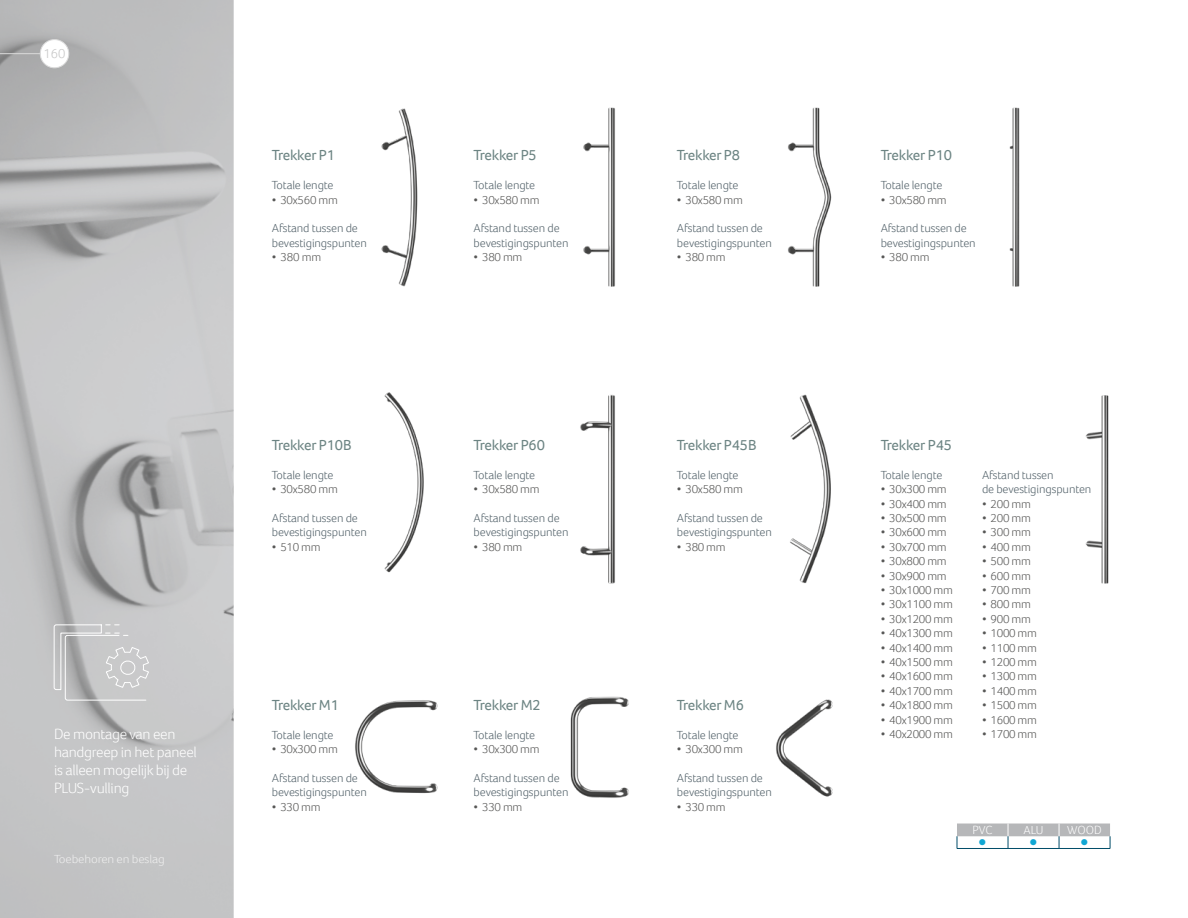
<style>
.page{position:relative;width:1188px;height:918px;background:#fff}
.page>*{position:absolute;margin:0;border:0;box-sizing:border-box;transform-origin:0 0}
.t1{font:15px "Foco";letter-spacing:-.01em;color:#6c8483}
.t2{font:300 15px/18px "Foco";letter-spacing:-.02em;color:#fff}
.t3{font:300 13.5px "Foco";color:#c6c6c6}
.t4{font:300 12px/14.4px "Foco";letter-spacing:-.01em;color:#526169}
.t5{font:300 12px "Foco";letter-spacing:-.02em;color:#575756}
.t6{font:300 12px "Foco";letter-spacing:-.01em;color:#eee;scale:1.05 1}
.t7{font:300 12px "Foco";color:#fff}
.t8{font:10.5px "Wingdings";color:#10a7d4}
</style>
<div class="page">
<svg style="left:0;top:0;width:234px;height:918px;background:#c0c0c1"></svg>
<img style="left:381px;top:108px;width:43px;height:465px">
<img style="left:583px;top:107px;width:32px;height:180px">
<img style="left:788px;top:107px;width:44px;height:180px">
<img style="left:1009px;top:107px;width:11px;height:180px">
<img style="left:790px;top:394px;width:41px;height:190px">
<img style="left:1085px;top:395px;width:24px;height:189px">
<img style="left:580px;top:394px;width:35px;height:190px">
<img style="left:355px;top:700px;width:83px;height:94px">
<img style="left:570px;top:696px;width:59px;height:102px">
<img style="left:776px;top:699px;width:57px;height:98px">
<svg style="left:53px;top:624px;width:96px;height:77px;background:#c5c5c6"></svg>
<svg style="left:957px;top:824px;width:154px;height:24px"></svg>
<hr style="left:957px;top:848px;width:51px;height:1px;background:#004c69">
<hr style="left:1008px;top:848px;width:51px;height:1px;background:#004c69">
<hr style="left:1059px;top:848px;width:51px;height:1px;background:#004c69">
<div style="left:40px;top:40px;width:29px;height:28px;background:#fff;border-radius:50%"></div>
<div style="left:40px;top:39px;width:29px;height:29px;border:1px solid #dadada;border-radius:50%"></div>
<hr style="left:0;top:53px;width:40px;height:1px;background:#dadada">
<p class="t3" style="left:44px;top:44px;width:23px">160</p>
<p class="t1" style="left:272px;top:145px;width:65px">Trekker P1</p>
<p class="t4" style="left:272px;top:178px;width:63px">Totale lengte</p>
<p class="t5" style="left:272px;top:192px;width:68px">• 30x560 mm</p>
<p class="t4" style="left:272px;top:221px;width:97px">Afstand tussen de bevestigingspunten</p>
<p class="t5" style="left:272px;top:249px;width:51px">• 380 mm</p>
<p class="t1" style="left:474px;top:145px;width:65px">Trekker P5</p>
<p class="t4" style="left:474px;top:178px;width:63px">Totale lengte</p>
<p class="t5" style="left:474px;top:192px;width:68px">• 30x580 mm</p>
<p class="t4" style="left:474px;top:221px;width:97px">Afstand tussen de bevestigingspunten</p>
<p class="t5" style="left:474px;top:249px;width:50px">• 380 mm</p>
<p class="t1" style="left:677px;top:145px;width:65px">Trekker P8</p>
<p class="t4" style="left:677px;top:178px;width:63px">Totale lengte</p>
<p class="t5" style="left:677px;top:192px;width:68px">• 30x580 mm</p>
<p class="t4" style="left:677px;top:221px;width:97px">Afstand tussen de bevestigingspunten</p>
<p class="t5" style="left:677px;top:249px;width:50px">• 380 mm</p>
<p class="t1" style="left:881px;top:145px;width:73px">Trekker P10</p>
<p class="t4" style="left:881px;top:178px;width:63px">Totale lengte</p>
<p class="t5" style="left:881px;top:192px;width:68px">• 30x580 mm</p>
<p class="t4" style="left:881px;top:221px;width:97px">Afstand tussen de bevestigingspunten</p>
<p class="t5" style="left:881px;top:249px;width:50px">• 380 mm</p>
<p class="t1" style="left:272px;top:435px;width:81px">Trekker P10B</p>
<p class="t4" style="left:272px;top:468px;width:63px">Totale lengte</p>
<p class="t5" style="left:272px;top:481px;width:68px">• 30x580 mm</p>
<p class="t4" style="left:272px;top:511px;width:97px">Afstand tussen de bevestigingspunten</p>
<p class="t5" style="left:272px;top:539px;width:50px">• 510 mm</p>
<p class="t1" style="left:474px;top:435px;width:73px">Trekker P60</p>
<p class="t4" style="left:474px;top:468px;width:63px">Totale lengte</p>
<p class="t5" style="left:474px;top:481px;width:68px">• 30x580 mm</p>
<p class="t4" style="left:474px;top:511px;width:97px">Afstand tussen de bevestigingspunten</p>
<p class="t5" style="left:474px;top:539px;width:50px">• 380 mm</p>
<p class="t1" style="left:677px;top:435px;width:81px">Trekker P45B</p>
<p class="t4" style="left:677px;top:468px;width:63px">Totale lengte</p>
<p class="t5" style="left:677px;top:481px;width:68px">• 30x580 mm</p>
<p class="t4" style="left:677px;top:511px;width:97px">Afstand tussen de bevestigingspunten</p>
<p class="t5" style="left:677px;top:539px;width:50px">• 380 mm</p>
<p class="t1" style="left:881px;top:435px;width:73px">Trekker P45</p>
<p class="t4" style="left:881px;top:468px;width:63px">Totale lengte</p>
<p class="t5" style="left:881px;top:481px;width:68px">• 30x300 mm</p>
<p class="t5" style="left:881px;top:496px;width:68px">• 30x400 mm</p>
<p class="t5" style="left:881px;top:510px;width:68px">• 30x500 mm</p>
<p class="t5" style="left:881px;top:525px;width:68px">• 30x600 mm</p>
<p class="t5" style="left:881px;top:539px;width:68px">• 30x700 mm</p>
<p class="t5" style="left:881px;top:553px;width:68px">• 30x800 mm</p>
<p class="t5" style="left:881px;top:568px;width:68px">• 30x900 mm</p>
<p class="t5" style="left:881px;top:582px;width:74px">• 30x1000 mm</p>
<p class="t5" style="left:881px;top:597px;width:74px">• 30x1100 mm</p>
<p class="t5" style="left:881px;top:611px;width:74px">• 30x1200 mm</p>
<p class="t5" style="left:881px;top:625px;width:74px">• 40x1300 mm</p>
<p class="t5" style="left:881px;top:640px;width:74px">• 40x1400 mm</p>
<p class="t5" style="left:881px;top:654px;width:74px">• 40x1500 mm</p>
<p class="t5" style="left:881px;top:669px;width:74px">• 40x1600 mm</p>
<p class="t5" style="left:881px;top:683px;width:74px">• 40x1700 mm</p>
<p class="t5" style="left:881px;top:697px;width:74px">• 40x1800 mm</p>
<p class="t5" style="left:881px;top:712px;width:74px">• 40x1900 mm</p>
<p class="t5" style="left:881px;top:726px;width:74px">• 40x2000 mm</p>
<p class="t4" style="left:982px;top:468px;width:111px">Afstand tussen<br>de bevestigingspunten</p>
<p class="t5" style="left:982px;top:496px;width:50px">• 200 mm</p>
<p class="t5" style="left:982px;top:510px;width:50px">• 200 mm</p>
<p class="t5" style="left:982px;top:525px;width:50px">• 300 mm</p>
<p class="t5" style="left:982px;top:539px;width:50px">• 400 mm</p>
<p class="t5" style="left:982px;top:553px;width:50px">• 500 mm</p>
<p class="t5" style="left:982px;top:568px;width:50px">• 600 mm</p>
<p class="t5" style="left:982px;top:582px;width:50px">• 700 mm</p>
<p class="t5" style="left:982px;top:597px;width:50px">• 800 mm</p>
<p class="t5" style="left:982px;top:611px;width:50px">• 900 mm</p>
<p class="t5" style="left:982px;top:625px;width:57px">• 1000 mm</p>
<p class="t5" style="left:982px;top:640px;width:57px">• 1100 mm</p>
<p class="t5" style="left:982px;top:654px;width:57px">• 1200 mm</p>
<p class="t5" style="left:982px;top:669px;width:57px">• 1300 mm</p>
<p class="t5" style="left:982px;top:683px;width:57px">• 1400 mm</p>
<p class="t5" style="left:982px;top:697px;width:57px">• 1500 mm</p>
<p class="t5" style="left:982px;top:712px;width:57px">• 1600 mm</p>
<p class="t1" style="left:272px;top:695px;width:69px">Trekker M1</p>
<p class="t4" style="left:272px;top:727px;width:63px">Totale lengte</p>
<p class="t5" style="left:272px;top:741px;width:68px">• 30x300 mm</p>
<p class="t4" style="left:272px;top:771px;width:97px">Afstand tussen de bevestigingspunten</p>
<p class="t5" style="left:272px;top:799px;width:50px">• 330 mm</p>
<p class="t1" style="left:474px;top:695px;width:69px">Trekker M2</p>
<p class="t4" style="left:474px;top:727px;width:63px">Totale lengte</p>
<p class="t5" style="left:474px;top:741px;width:68px">• 30x300 mm</p>
<p class="t4" style="left:474px;top:771px;width:97px">Afstand tussen de bevestigingspunten</p>
<p class="t5" style="left:474px;top:799px;width:50px">• 330 mm</p>
<p class="t1" style="left:677px;top:695px;width:69px">Trekker M6</p>
<p class="t4" style="left:677px;top:727px;width:63px">Totale lengte</p>
<p class="t5" style="left:677px;top:741px;width:68px">• 30x300 mm</p>
<p class="t4" style="left:677px;top:771px;width:97px">Afstand tussen de bevestigingspunten</p>
<p class="t5" style="left:677px;top:799px;width:50px">• 330 mm</p>
<p class="t2" style="left:54px;top:724px;width:123px">De montage van een</p>
<p class="t5" style="left:982px;top:726px;width:57px">• 1700 mm</p>
<p class="t2" style="left:54px;top:742px;width:144px">handgreep in het paneel is alleen mogelijk bij de<br>PLUS-vulling</p>
<p class="t7" style="left:973px;top:822px;width:21px">PVC</p>
<p class="t7" style="left:1024px;top:822px;width:22px">ALU</p>
<p class="t7" style="left:1067px;top:822px;width:36px">WOOD</p>
<p class="t8" style="left:979px;top:837px;width:9px">●</p>
<p class="t8" style="left:1030px;top:837px;width:9px">●</p>
<p class="t8" style="left:1081px;top:837px;width:9px">●</p>
<p class="t6" style="left:54px;top:851px;width:107px">Toebehoren en beslag</p>
</div>
